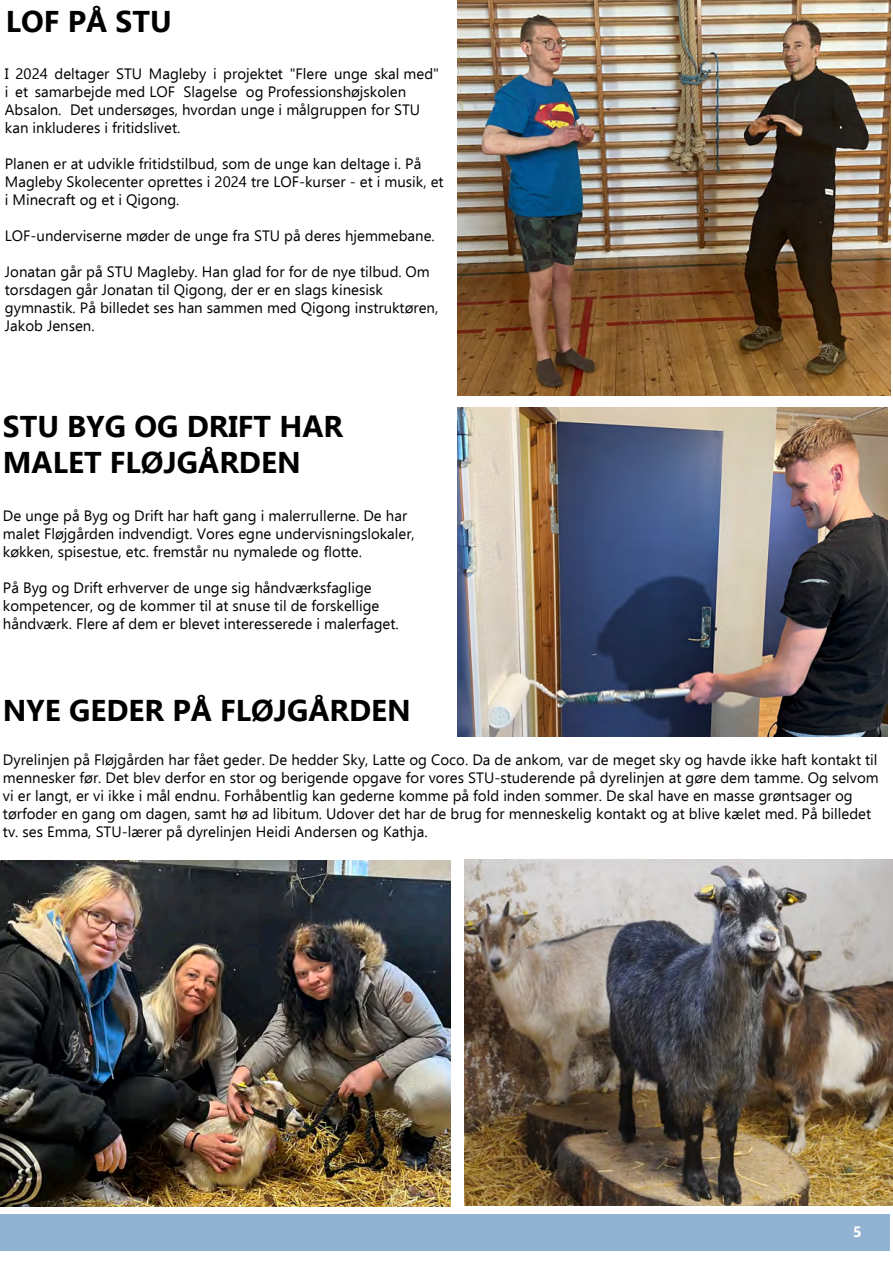
<style>
.page{position:relative;width:893px;height:1263px;background:#fff}
.page>*{position:absolute;margin:0;border:0;box-sizing:border-box;transform-origin:0 0}
.t1{font:700 30px/36px "Ebrima";color:#000}
.t2{font:15px/18px "Ebrima";color:#000}
.t3{font:700 15px "Ebrima";color:#fff}
</style>
<div class="page">
<div style="left:0;top:1214px;width:890px;height:37px;background:#91b2d0"></div>
<img style="left:464px;top:859px;width:429px;height:347px">
<img style="left:0;top:860px;width:451px;height:347px">
<img style="left:458px;top:408px;width:430px;height:328px">
<img style="left:457px;top:0;width:434px;height:395px">
<h1 class="t1" style="left:6px;top:2px;width:167px">LOF PÅ STU</h1>
<p class="t2" style="left:5px;top:64px;width:436px">I 2024 deltager STU Magleby i projektet "Flere unge skal med" i et samarbejde med LOF Slagelse og Professionshøjskolen Absalon. Det undersøges, hvordan unge i målgruppen for STU kan inkluderes i fritidslivet.</p>
<p class="t2" style="left:5px;top:154px;width:440px">Planen er at udvikle fritidstilbud, som de unge kan deltage i. På<br>Magleby Skolecenter oprettes i 2024 tre LOF-kurser - et i musik, et i Minecraft og et i Qigong.</p>
<p class="t2" style="left:5px;top:226px;width:431px">LOF-underviserne møder de unge fra STU på deres hjemmebane.</p>
<p class="t2" style="left:5px;top:262px;width:435px">Jonatan går på STU Magleby. Han glad for for de nye tilbud. Om torsdagen går Jonatan til Qigong, der er en slags kinesisk gymnastik. På billedet ses han sammen med Qigong instruktøren, Jakob Jensen.</p>
<h1 class="t1" style="left:3px;top:407px;width:342px">STU BYG OG DRIFT HAR<br>MALET FLØJGÅRDEN</h1>
<p class="t2" style="left:3px;top:506px;width:413px">De unge på Byg og Drift har haft gang i malerrullerne. De har malet Fløjgården indvendigt. Vores egne undervisningslokaler, køkken, spisestue, etc. fremstår nu nymalede og flotte.</p>
<p class="t2" style="left:3px;top:578px;width:397px">På Byg og Drift erhverver de unge sig håndværksfaglige kompetencer, og de kommer til at snuse til de forskellige håndværk. Flere af dem er blevet interesserede i malerfaget.</p>
<h1 class="t1" style="left:3px;top:691px;width:409px">NYE GEDER PÅ FLØJGÅRDEN</h1>
<p class="t2" style="left:3px;top:750px;width:877px">Dyrelinjen på Fløjgården har fået geder. De hedder Sky, Latte og Coco. Da de ankom, var de meget sky og havde ikke haft kontakt til mennesker før. Det blev derfor en stor og berigende opgave for vores STU-studerende på dyrelinjen at gøre dem tamme. Og selvom vi er langt, er vi ikke i mål endnu. Forhåbentlig kan gederne komme på fold inden sommer. De skal have en masse grøntsager og tørfoder en gang om dagen, samt hø ad libitum. Udover det har de brug for menneskelig kontakt og at blive kælet med. På billedet tv. ses Emma, STU-lærer på dyrelinjen Heidi Andersen og Kathja.</p>
<p class="t3" style="left:853px;top:1219px;width:10px">5</p>
</div>
